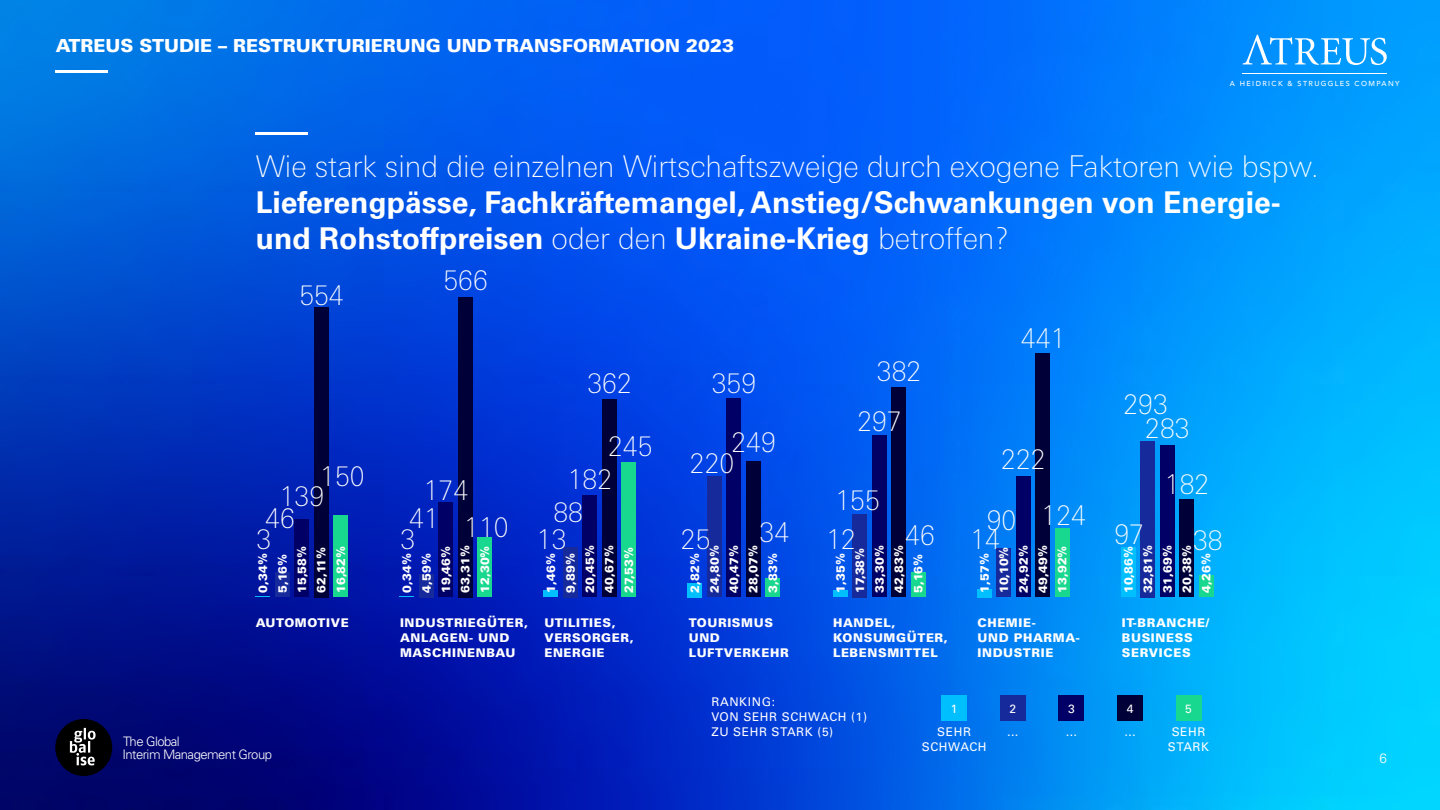
<style>
.page{position:relative;width:1440px;height:810px;background:#fff}
.page>*{position:absolute;margin:0;border:0;box-sizing:border-box;transform-origin:0 0}
.t1{font:700 30px/36px "Univers LT Std";color:#fff}
.t2{font:100 30px "Univers Next Pro";color:#fff}
.t3{font:100 27px "Univers Next Pro";color:#fff}
.t4{font:900 18px "Univers LT Std";color:#fff}
.t5{font:300 13.5px "Univers LT Std";color:#fff}
.t6{font:300 13.05px/13px "Univers LT Std";letter-spacing:-.04em;color:#fff}
.t7{font:900 12px/15px "Univers LT Std";letter-spacing:.05em;color:#fff}
.t8{font:900 12px/19.5px "Univers LT Std";color:#fff}
.t9{font:12px/15px "Univers LT Std";letter-spacing:.05em;color:#fff;text-align:center}
.t10{font:900 12px/19.5px "Univers LT Std";letter-spacing:-.02em;color:#fff}
.t11{font:500 7.2px "Avenir";letter-spacing:.19em;color:#fff}
.s1{font-family:"Univers Next Pro";font-weight:100}
</style>
<div class="page">
<img style="left:0;top:0;width:1440px;height:810px">
<svg style="left:256px;top:597px;width:14px;height:1px"></svg>
<svg style="left:400px;top:597px;width:14px;height:1px"></svg>
<div style="left:544px;top:590px;width:14px;height:7px;background:#00bfff"></div>
<div style="left:688px;top:583px;width:14px;height:14px;background:#00bfff"></div>
<div style="left:833px;top:590px;width:15px;height:7px;background:#00bfff"></div>
<div style="left:977px;top:589px;width:15px;height:8px;background:#00bfff"></div>
<div style="left:1121px;top:548px;width:15px;height:49px;background:#00bfff"></div>
<div style="left:295px;top:520px;width:14px;height:77px;background:#006"></div>
<div style="left:439px;top:503px;width:14px;height:94px;background:#006"></div>
<div style="left:583px;top:495px;width:14px;height:102px;background:#006"></div>
<div style="left:727px;top:398px;width:14px;height:199px;background:#006"></div>
<div style="left:872px;top:436px;width:15px;height:161px;background:#006"></div>
<div style="left:1016px;top:476px;width:15px;height:121px;background:#006"></div>
<div style="left:1160px;top:446px;width:15px;height:151px;background:#006"></div>
<div style="left:314px;top:307px;width:15px;height:290px;background:#000038"></div>
<div style="left:458px;top:297px;width:15px;height:300px;background:#000038"></div>
<div style="left:602px;top:399px;width:15px;height:198px;background:#000038"></div>
<div style="left:746px;top:461px;width:15px;height:136px;background:#000038"></div>
<div style="left:892px;top:387px;width:14px;height:210px;background:#000038"></div>
<div style="left:1036px;top:353px;width:14px;height:244px;background:#000038"></div>
<div style="left:1180px;top:500px;width:14px;height:97px;background:#000038"></div>
<div style="left:333px;top:515px;width:15px;height:82px;background:#18d78e"></div>
<div style="left:477px;top:537px;width:15px;height:60px;background:#18d78e"></div>
<div style="left:621px;top:462px;width:15px;height:135px;background:#18d78e"></div>
<div style="left:765px;top:578px;width:15px;height:19px;background:#18d78e"></div>
<div style="left:911px;top:572px;width:15px;height:25px;background:#18d78e"></div>
<div style="left:1055px;top:529px;width:15px;height:68px;background:#18d78e"></div>
<div style="left:1199px;top:575px;width:15px;height:22px;background:#18d78e"></div>
<div style="left:275px;top:572px;width:15px;height:25px;background:#172a9c"></div>
<div style="left:419px;top:574px;width:15px;height:23px;background:#172a9c"></div>
<div style="left:563px;top:547px;width:15px;height:50px;background:#172a9c"></div>
<div style="left:707px;top:476px;width:15px;height:121px;background:#172a9c"></div>
<div style="left:853px;top:514px;width:14px;height:83px;background:#172a9c"></div>
<div style="left:997px;top:548px;width:14px;height:49px;background:#172a9c"></div>
<div style="left:1141px;top:441px;width:14px;height:156px;background:#172a9c"></div>
<div style="left:942px;top:696px;width:25px;height:25px;background:#00bfff"></div>
<div style="left:1000px;top:696px;width:25px;height:25px;background:#172a9c"></div>
<div style="left:1059px;top:696px;width:25px;height:25px;background:#006"></div>
<div style="left:1117px;top:696px;width:26px;height:25px;background:#000038"></div>
<div style="left:1176px;top:696px;width:25px;height:25px;background:#18d78e"></div>
<hr style="left:256px;top:133px;width:52px;height:2px;background:#fff">
<div style="left:55px;top:719px;width:57px;height:57px;background:#000;border-radius:50%"></div>
<svg style="left:70px;top:728px;width:26px;height:37px"></svg>
<svg style="left:1243px;top:35px;width:144px;height:30px;background:#3caefe"></svg>
<hr style="left:1243px;top:73px;width:144px;height:1px;background:#fff">
<hr style="left:55px;top:71px;width:53px;height:2px;background:#fff">
<h3 class="t4" style="left:56px;top:35px;width:680px">ATREUS STUDIE – RESTRUKTURIERUNG UND TRANSFORMATION 2023</h3>
<p class="t11" style="left:1230px;top:78px;width:171px">A HEIDRICK &amp; STRUGGLES COMPANY</p>
<h1 class="t2" style="left:256px;top:149px;width:1065px">Wie stark sind die einzelnen Wirtschaftszweige durch exogene Faktoren wie bspw.</h1>
<h1 class="t1" style="left:256px;top:184px;width:1027px">Lieferengpässe, Fachkräftemangel, Anstieg/Schwankungen von Energie&shy;und Rohstoffpreisen <span class="s1">oder den</span> Ukraine-Krieg <span class="s1">betroffen?</span></h1>
<h2 class="t3" style="left:299px;top:280px;width:46px">554</h2>
<h2 class="t3" style="left:443px;top:265px;width:46px">566</h2>
<h2 class="t3" style="left:1021px;top:323px;width:46px">441</h2>
<h2 class="t3" style="left:877px;top:356px;width:46px">382</h2>
<h2 class="t3" style="left:587px;top:368px;width:46px">362</h2>
<h2 class="t3" style="left:712px;top:368px;width:46px">359</h2>
<h2 class="t3" style="left:1123px;top:389px;width:46px">293</h2>
<h2 class="t3" style="left:857px;top:406px;width:46px">297</h2>
<h2 class="t3" style="left:1145px;top:413px;width:46px">283</h2>
<h2 class="t3" style="left:731px;top:427px;width:46px">249</h2>
<h2 class="t3" style="left:608px;top:431px;width:46px">245</h2>
<h2 class="t3" style="left:1001px;top:444px;width:46px">222</h2>
<h2 class="t3" style="left:690px;top:448px;width:46px">220</h2>
<h2 class="t3" style="left:320px;top:461px;width:46px">150</h2>
<h2 class="t3" style="left:568px;top:465px;width:46px">182</h2>
<h2 class="t3" style="left:1165px;top:469px;width:46px">182</h2>
<h2 class="t3" style="left:280px;top:481px;width:46px">139</h2>
<h2 class="t3" style="left:424px;top:475px;width:46px">174</h2>
<h2 class="t3" style="left:835px;top:485px;width:46px">155</h2>
<h2 class="t3" style="left:265px;top:503px;width:31px">46</h2>
<h2 class="t3" style="left:409px;top:503px;width:31px">41</h2>
<h2 class="t3" style="left:553px;top:497px;width:31px">88</h2>
<h2 class="t3" style="left:1042px;top:500px;width:46px">124</h2>
<h2 class="t3" style="left:987px;top:505px;width:31px">90</h2>
<h2 class="t3" style="left:464px;top:512px;width:46px">110</h2>
<h2 class="t3" style="left:760px;top:517px;width:31px">34</h2>
<h2 class="t3" style="left:905px;top:520px;width:31px">46</h2>
<h2 class="t3" style="left:256px;top:524px;width:16px">3</h2>
<h2 class="t3" style="left:400px;top:524px;width:16px">3</h2>
<h2 class="t3" style="left:537px;top:524px;width:31px">13</h2>
<h2 class="t3" style="left:681px;top:524px;width:31px">25</h2>
<h2 class="t3" style="left:826px;top:524px;width:31px">12</h2>
<h2 class="t3" style="left:970px;top:524px;width:31px">14</h2>
<h2 class="t3" style="left:1114px;top:519px;width:31px">97</h2>
<h2 class="t3" style="left:1193px;top:525px;width:31px">38</h2>
<p class="t10" style="left:253px;top:593px;width:48px;rotate:-90deg">0,34%<br>5,16%<br>15,58%<br>62,11%<br>16,82%</p>
<p class="t8" style="left:397px;top:593px;width:49px;rotate:-90deg">0,34%<br>4,59%<br>19,46%<br>63,31%<br>12,30%</p>
<p class="t8" style="left:541px;top:593px;width:49px;rotate:-90deg">1,46%<br>9,89%<br>20,45%<br>40,67%<br>27,53%</p>
<p class="t8" style="left:685px;top:593px;width:49px;rotate:-90deg">2,82%<br>24,80%<br>40,47%<br>28,07%<br>3,83%</p>
<p class="t8" style="left:831px;top:593px;width:49px;rotate:-90deg">1,35%<br>17,38%<br>33,30%<br>42,83%<br>5,16%</p>
<p class="t8" style="left:975px;top:593px;width:49px;rotate:-90deg">1,57%<br>10,10%<br>24,92%<br>49,49%<br>13,92%</p>
<p class="t7" style="left:1119px;top:593px;width:49px;line-height:19.5px;text-align:justify;rotate:-90deg">10,86% 32,81% 31,69% 20,38% 4,26%</p>
<p class="t7" style="left:256px;top:615px;width:95px">AUTOMOTIVE</p>
<p class="t7" style="left:400px;top:615px;width:130px">INDUSTRIEGÜTER,<br>ANLAGEN- UND<br>MASCHINENBAU</p>
<p class="t7" style="left:544px;top:615px;width:91px">UTILITIES,<br>VERSORGER,<br>ENERGIE</p>
<p class="t7" style="left:689px;top:615px;width:102px">TOURISMUS<br>UND<br>LUFTVERKEHR</p>
<p class="t7" style="left:833px;top:615px;width:116px">HANDEL,<br>KONSUMGÜTER,<br>LEBENSMITTEL</p>
<p class="t7" style="left:977px;top:615px;width:104px">CHEMIE-<br>UND PHARMA-<br>INDUSTRIE</p>
<p class="t7" style="left:1122px;top:615px;width:89px">IT-BRANCHE/<br>BUSINESS<br>SERVICES</p>
<p class="t6" style="left:122px;top:735px;width:151px">The Global<br>Interim Management Group</p>
<p class="t9" style="left:711px;top:694px;width:157px;text-align:left">RANKING:<br>VON SEHR SCHWACH (1)<br>ZU SEHR STARK (5)</p>
<p class="t9" style="left:951px;top:701px;width:8px">1</p>
<p class="t9" style="left:922px;top:724px;width:66px">SEHR<br>SCHWACH</p>
<p class="t9" style="left:1009px;top:701px;width:8px">2</p>
<p class="t9" style="left:1007px;top:724px;width:13px">…</p>
<p class="t9" style="left:1068px;top:701px;width:8px">3</p>
<p class="t9" style="left:1065px;top:724px;width:13px">…</p>
<p class="t9" style="left:1127px;top:701px;width:8px">4</p>
<p class="t9" style="left:1185px;top:701px;width:8px">5</p>
<p class="t9" style="left:1124px;top:724px;width:13px">…</p>
<p class="t9" style="left:1168px;top:724px;width:43px">SEHR<br>STARK</p>
<p class="t5" style="left:1379px;top:750px;width:9px">6</p>
</div>
